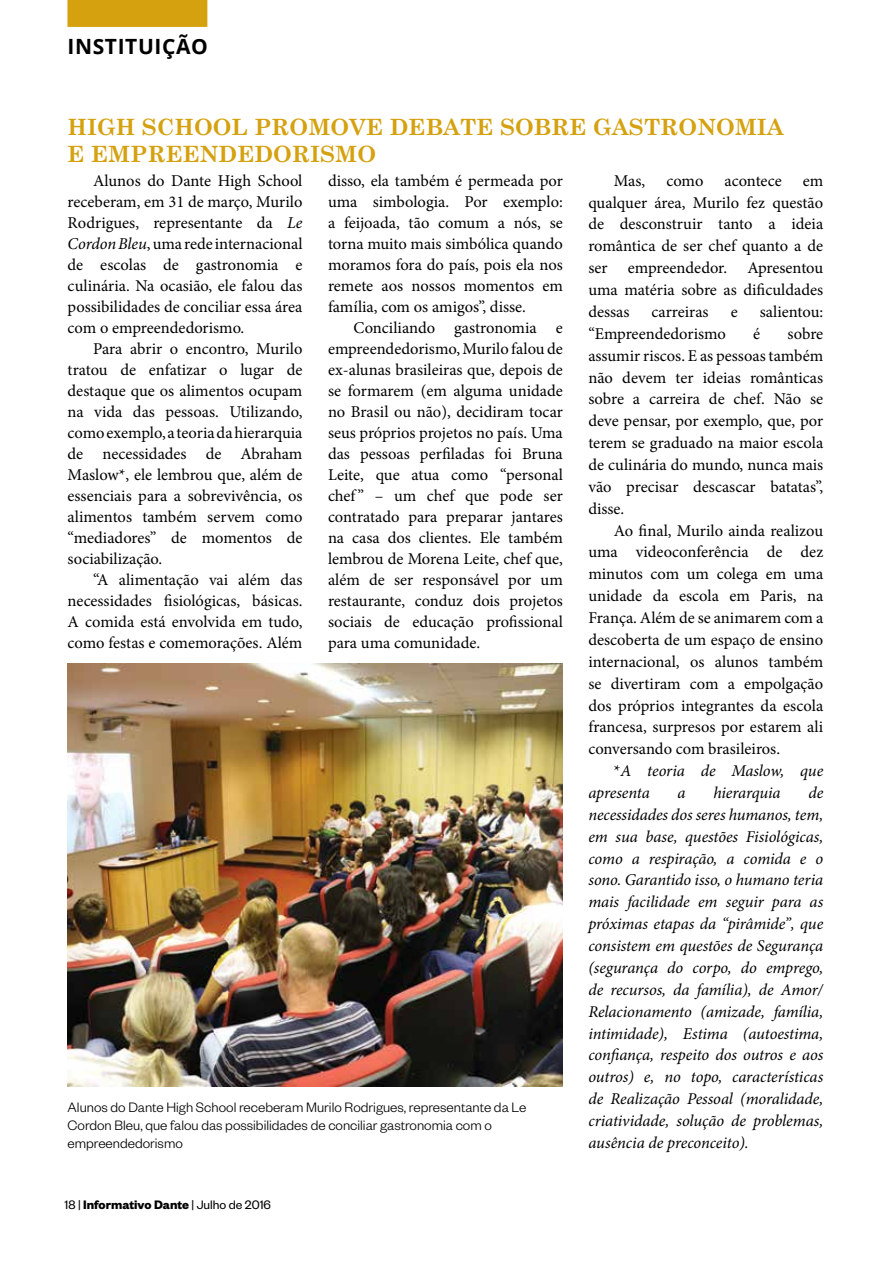
<style>
.page{position:relative;width:893px;height:1263px;background:#fff}
.page>*{position:absolute;margin:0;border:0;box-sizing:border-box;transform-origin:0 0}
.t1{font:700 22.5px/27px "Century Schoolbook";color:#d5a10f}
.t2{font:700 21px "Open Sans";letter-spacing:.03em;color:#000}
.t3{font:16.5px/21px "Minion Pro";color:#000;text-align:justify}
.t4{font:italic 16.5px/21.9px "Minion Pro";letter-spacing:-.005em;color:#000}
.t5{font:300 15px/18px "Founders Grotesk";color:#000}
.t6{font:700 13.5px "Founders Grotesk";color:#000}
.s1{font-style:italic}
.s2{font-style:normal}
.s3{font-weight:400}
</style>
<div class="page">
<div style="left:67px;top:0;width:140px;height:27px;background:#d5a10f"></div>
<img style="left:68px;top:664px;width:495px;height:422px">
<p class="t2" style="left:67px;top:32px;width:142px">INSTITUIÇÃO</p>
<h1 class="t1" style="left:68px;top:112px;width:718px">HIGH SCHOOL PROMOVE DEBATE SOBRE GASTRONOMIA<br>E EMPREENDEDORISMO</h1>
<p class="t3" style="left:68px;top:170px;width:236px;text-indent:26px">Alunos do Dante High School receberam, em 31 de março, Murilo Rodrigues, representante da <span class="s1">Le Cordon Bleu</span>, uma rede internacional de escolas de gastronomia e culinária. Na ocasião, ele falou das possibilidades de conciliar essa área com o empreendedorismo.</p>
<p class="t3" style="left:68px;top:338px;width:236px;text-indent:26px">Para abrir o encontro, Murilo tratou de enfatizar o lugar de destaque que os alimentos ocupam na vida das pessoas. Utilizando, como exemplo, a teoria da hierarquia de necessidades de Abraham Maslow*, ele lembrou que, além de essenciais para a sobrevivência, os alimentos também servem como “mediadores” de momentos de sociabilização.</p>
<p class="t3" style="left:68px;top:569px;width:236px;text-indent:26px">“A alimentação vai além das necessidades fisiológicas, básicas.<br>A comida está envolvida em tudo, como festas e comemorações. Além</p>
<p class="t3" style="left:328px;top:170px;width:236px">disso, ela também é permeada por uma simbologia. Por exemplo: a feijoada, tão comum a nós, se torna muito mais simbólica quando moramos fora do país, pois ela nos remete aos nossos momentos em família, com os amigos”, disse.</p>
<p class="t3" style="left:328px;top:317px;width:236px;text-indent:26px">Conciliando gastronomia e empreendedorismo, Murilo falou de ex-alunas brasileiras que, depois de se formarem (em alguma unidade no Brasil ou não), decidiram tocar seus próprios projetos no país. Uma das pessoas perfiladas foi Bruna Leite, que atua como “personal chef ” – um chef que pode ser contratado para preparar jantares na casa dos clientes. Ele também lembrou de Morena Leite, chef que, além de ser responsável por um restaurante, conduz dois projetos sociais de educação profissional para uma comunidade.</p>
<p class="t3" style="left:614px;top:170px;width:33px">Mas,</p>
<p class="t3" style="left:666px;top:170px;width:39px">como</p>
<p class="t3" style="left:724px;top:170px;width:59px">acontece</p>
<p class="t3" style="left:588px;top:170px;width:236px;line-height:21.9px;text-indent:214px">em qualquer área, Murilo fez questão de desconstruir tanto a ideia romântica de ser chef quanto a de ser empreendedor. Apresentou uma matéria sobre as dificuldades dessas</p>
<p class="t3" style="left:652px;top:301px;width:59px">carreiras</p>
<p class="t3" style="left:731px;top:301px;width:9px">e</p>
<p class="t3" style="left:760px;top:301px;width:65px">salientou:</p>
<p class="t3" style="left:588px;top:323px;width:139px">“Empreendedorismo</p>
<p class="t3" style="left:753px;top:323px;width:9px">é</p>
<p class="t3" style="left:588px;top:323px;width:236px;line-height:21.9px;text-indent:199px">sobre assumir riscos. E as pessoas também não devem ter ideias românticas sobre a carreira de chef. Não se deve pensar, por exemplo, que, por terem se graduado na maior escola de culinária do mundo, nunca mais vão precisar descascar batatas”, disse.</p>
<p class="t3" style="left:588px;top:519px;width:236px;line-height:21.9px;text-indent:26px">Ao final, Murilo ainda realizou uma videoconferência de dez minutos com um colega em uma unidade da escola em Paris, na França. Além de se animarem com a descoberta de um espaço de ensino internacional, os alunos também se divertiram com a empolgação dos próprios integrantes da escola francesa, surpresos por estarem ali conversando com brasileiros.</p>
<p class="t4" style="left:588px;top:760px;width:236px;text-indent:26px"><span class="s2">*</span>A teoria de Maslow, que apresenta</p>
<p class="t4" style="left:588px;top:782px;width:236px;text-align:justify;text-indent:220px">de necessidades dos seres humanos, tem, em sua base, questões Fisiológicas, como a respiração, a comida e o sono. Garantido isso, o humano teria mais facilidade em seguir para as próximas etapas da “pirâmide”, que consistem em questões de Segurança (segurança do corpo, do emprego, de recursos, da família), de Amor/ Relacionamento (amizade, família, intimidade), Estima (autoestima, confiança, respeito dos outros e aos outros) e, no topo, características de Realização Pessoal (moralidade, criatividade, solução de problemas, ausência de preconceito).</p>
<p class="t4" style="left:678px;top:782px;width:10px">a</p>
<p class="t4" style="left:713px;top:782px;width:69px">hierarquia</p>
<p class="t5" style="left:68px;top:1097px;width:460px">Alunos do Dante High School receberam Murilo Rodrigues, representante da Le<br>Cordon Bleu, que falou das possibilidades de conciliar gastronomia com o empreendedorismo</p>
<p class="t6" style="left:65px;top:1196px;width:208px"><span class="s3">18 |</span> Informativo Dante <span class="s3">| Julho de 2016</span></p>
</div>
